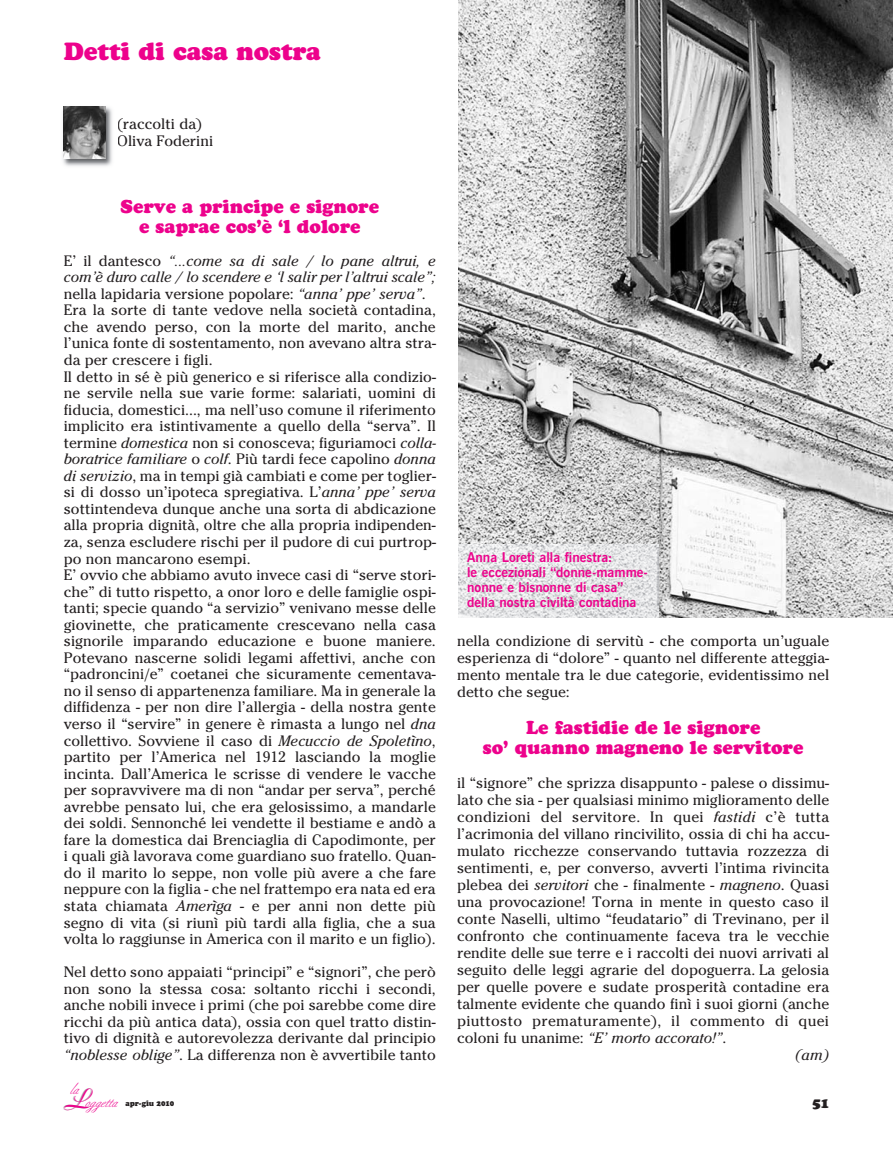
<style>
.page{position:relative;width:893px;height:1149px;background:#fff}
.page>*{position:absolute;margin:0;border:0;box-sizing:border-box;transform-origin:0 0}
.t1{font:900 24px "Cooper BT";color:#ed028c}
.t2{font:900 18px/19.5px "Cooper BT";color:#ed028c;text-align:center}
.t3{font:15px/16.5px "Cheltenham";color:#231f20}
.t4{font:15px "Cheltenham";letter-spacing:.02em;color:#231f20}
.t5{font:italic 15px "Cheltenham";color:#231f20}
.t6{font:14.4px "Berthold Script";color:#ed028c}
.t7{font:700 13.5px/15px "News Gothic BT";color:#ed028c}
.t8{font:900 13.5px "Cooper BT";color:#231f20}
.t9{font:900 7.5px "Cooper BT";color:#231f20;scale:.95 1}
.s1{font-style:italic}
.s2{font-style:normal}
.s3{font-family:"Boulevard";font-size:27px;color:#a8a9ad}
</style>
<div class="page">
<img style="left:63px;top:106px;width:49px;height:60px">
<img style="left:64px;top:106px;width:42px;height:53px">
<img style="left:458px;top:0;width:435px;height:617px">
<img style="left:458px;top:544px;width:201px;height:73px">
<h1 class="t1" style="left:64px;top:37px;width:259px">Detti di casa nostra</h1>
<p class="t3" style="left:117px;top:116px;width:98px">(raccolti da)<br>Oliva Foderini</p>
<p class="t2" style="left:121px;top:197px;width:260px">Serve a principe e signore e saprae cos’è ‘l dolore</p>
<p class="t3" style="left:64px;top:252px;width:374px">E’ il dantesco <span class="s1">“...come sa di sale / lo pane altrui, e com’è duro calle / lo scendere e ‘l salir per l’altrui scale”; </span>nella lapidaria versione popolare: <span class="s1">“anna’ ppe’ serva”</span>.<br>Era la sorte di tante vedove nella società contadina, che avendo perso, con la morte del marito, anche l’unica fonte di sostentamento, non avevano altra stra&shy;da per crescere i figli.<br>Il detto in sé è più generico e si riferisce alla condizio&shy;ne servile nella sue varie forme: salariati, uomini di fiducia, domestici..., ma nell’uso comune il riferimento implicito era istintivamente a quello della “serva”. Il termine <span class="s1">do mestica</span> non si conosceva; figuriamoci <span class="s1">colla&shy;boratrice familiare</span> o <span class="s1">colf</span>. Più tardi fece capolino <span class="s1">donna di servizio</span>, ma in tempi già cambiati e come per toglier&shy;si di dosso un’ipoteca spregiativa. L’<span class="s1">anna’ ppe’ serva </span>sottintendeva dunque anche una sorta di abdicazione alla propria di gnità, oltre che alla propria indipenden&shy;za, senza escludere rischi per il pudore di cui purtrop&shy;po non mancarono esempi.<br>E’ ovvio che abbiamo avuto invece casi di “serve stori&shy;che” di tutto rispetto, a onor loro e delle famiglie ospi&shy;tanti; specie quando “a servizio” venivano messe delle giovinette, che praticamente crescevano nella casa signorile imparando educazione e buone maniere.<br>Potevano nascerne solidi legami affettivi, anche con “padroncini/e” coetanei che sicuramente cementava&shy;no il senso di appartenenza familiare. Ma in generale la diffidenza - per non dire l’allergia - della nostra gente verso il “servire” in genere è rimasta a lungo nel <span class="s1">dna </span>collettivo. Sovviene il caso di <span class="s1">Mecuccio de Spoletìno</span>, partito per l’America nel 1912 lasciando la moglie incinta. Dal l’America le scrisse di vendere le vacche per sopravvivere ma di non “andar per serva”, perché avrebbe pensato lui, che era gelosissimo, a mandarle dei soldi. Sen nonché lei vendette il bestiame e andò a fare la do mestica dai Bren ciaglia di Capodimonte, per i quali già lavorava come guardiano suo fratello. Quan&shy;do il marito lo seppe, non volle più avere a che fare neppure con la figlia - che nel frattempo era nata ed era stata chiamata <span class="s1">Amerìga</span> - e per anni non dette più segno di vita (si riunì più tardi alla figlia, che a sua volta lo raggiunse in Ame rica con il marito e un figlio).</p>
<p class="t3" style="left:64px;top:963px;width:374px;text-align:justify">Nel detto sono appaiati “principi” e “signori”, che però non sono la stessa cosa: soltanto ricchi i secondi, anche nobili invece i primi (che poi sarebbe come dire ricchi da più antica data), ossia con quel tratto distin&shy;tivo di dignità e autorevolezza derivante dal principio <span class="s1">“noblesse oblige”</span>. La differenza non è avvertibile tanto</p>
<p class="t7" style="left:467px;top:549px;width:182px">Anna Loreti alla finestra:<br>le eccezionali “donne-mamme&shy;nonne e bisnonne di casa” della nostra civiltà contadina</p>
<p class="t3" style="left:457px;top:632px;width:374px;line-height:17px;text-align:justify">nella condizione di servitù - che comporta un’uguale esperienza di “dolore” - quanto nel differente atteggia&shy;mento mentale tra le due categorie, evidentissimo nel detto che segue:</p>
<p class="t2" style="left:483px;top:717px;width:322px;line-height:20px">Le fastidie de le signore<br>so’ quanno magneno le servitore</p>
<p class="t3" style="left:457px;top:774px;width:374px">il “signore” che sprizza disappunto - palese o dissimu-</p>
<p class="t3" style="left:457px;top:791px;width:374px">lato che sia - per qualsiasi minimo miglioramento delle</p>
<p class="t3" style="left:457px;top:808px;width:374px">condizioni del servitore. In quei <span class="s1">fastidi</span> c’è tutta</p>
<p class="t3" style="left:457px;top:825px;width:374px">l’acrimonia del villano rincivilito, ossia di chi ha accu-</p>
<p class="t3" style="left:457px;top:842px;width:374px">mulato ricchezze conservando tuttavia rozzezza di</p>
<p class="t3" style="left:457px;top:859px;width:374px">sentimenti, e, per converso, avverti l’intima rivincita</p>
<p class="t3" style="left:457px;top:876px;width:374px">plebea dei <span class="s1">servitori</span> che - finalmente - <span class="s1">magneno</span>. Quasi</p>
<p class="t3" style="left:457px;top:893px;width:374px">una provocazione! Torna in mente in questo caso il</p>
<p class="t3" style="left:457px;top:910px;width:374px">conte Naselli, ultimo “feudatario” di Trevi nano, per il</p>
<p class="t3" style="left:457px;top:927px;width:374px">confronto che continuamente faceva tra le vecchie</p>
<p class="t3" style="left:457px;top:944px;width:373px">rendite delle sue terre e i raccolti dei nuovi arrivati al</p>
<p class="t3" style="left:457px;top:960px;width:374px">seguito delle leggi agrarie del dopoguerra. La gelosia</p>
<p class="t3" style="left:457px;top:977px;width:374px">per quelle povere e sudate prosperità contadine era</p>
<p class="t3" style="left:457px;top:994px;width:374px">talmente evidente che quando finì i suoi giorni (anche</p>
<p class="t4" style="left:457px;top:1010px;width:374px">piuttosto prematuramente), il commento di quei</p>
<p class="t5" style="left:457px;top:1028px;width:271px"><span class="s2">coloni fu unanime:</span> “E’ mor to accorato!”<span class="s2">.</span></p>
<p class="t5" style="left:795px;top:1045px;width:36px">(am)</p>
<p class="t6" style="left:70px;top:1081px;width:10px">la</p>
<p class="t6" style="left:63px;top:1093px;width:56px"><span class="s3">L</span>oggetta</p>
<p class="t8" style="left:812px;top:1094px;width:18px">51</p>
<p class="t9" style="left:125px;top:1098px;width:53px">apr-giu 2010</p>
</div>
